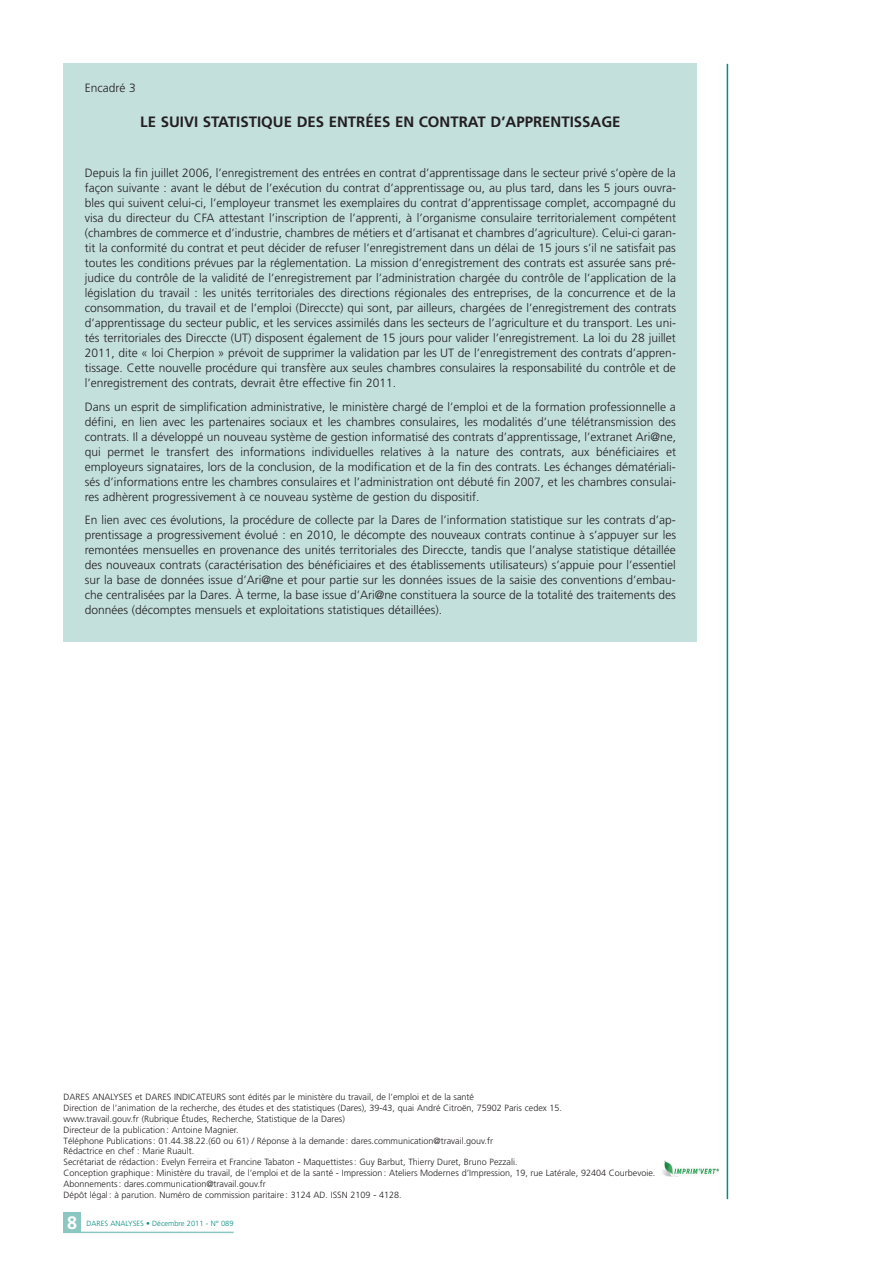
<style>
.page{position:relative;width:893px;height:1263px;background:#fff}
.page>*{position:absolute;margin:0;border:0;box-sizing:border-box;transform-origin:0 0}
.t1{font:700 18px "Frutiger";color:#fff}
.t2{font:700 15px "Frutiger";color:#231f20}
.t3{font:300 12px/15px "Frutiger";color:#231f20;text-align:justify}
.t4{font:300 9px/10.8px "Frutiger";color:#231f20}
.t5{font:300 7.5px "Frutiger";color:#008e7f}
</style>
<div class="page">
<hr style="left:64px;top:1232px;width:170px;height:1px;background:#8cc7c2">
<div style="left:64px;top:1213px;width:17px;height:20px;background:#8cc7c2"></div>
<img style="left:662px;top:1160px;width:57px;height:16px">
<hr style="left:727px;top:64px;width:1px;height:1135px;background:#008e7f">
<div style="left:64px;top:64px;width:633px;height:578px;background:#c3e0dd"></div>
<p class="t3" style="left:85px;top:81px;width:52px">Encadré 3</p>
<p class="t2" style="left:140px;top:116px;width:482px">LE SUIVI STATISTIQUE DES ENTRÉES EN CONTRAT D’APPRENTISSAGE</p>
<p class="t3" style="left:85px;top:166px;width:593px">Depuis la fin juillet 2006, l’enregistrement des entrées en contrat d’apprentissage dans le secteur privé s’opère de la façon suivante : avant le début de l’exécution du contrat d’apprentissage ou, au plus tard, dans les 5 jours ouvra&shy;bles qui suivent celui-ci, l’employeur transmet les exemplaires du contrat d’apprentissage complet, accompagné du visa du directeur du CFA attestant l’inscription de l’apprenti, à l’organisme consulaire territorialement compétent (chambres de commerce et d’industrie, chambres de métiers et d’artisanat et chambres d’agriculture). Celui-ci garan&shy;tit la conformité du contrat et peut décider de refuser l’enregistrement dans un délai de 15 jours s’il ne satisfait pas toutes les conditions prévues par la réglementation. La mission d’enregistrement des contrats est assurée sans pré&shy;judice du contrôle de la validité de l’enregistrement par l’administration chargée du contrôle de l’application de la législation du travail : les unités territoriales des directions régionales des entreprises, de la concurrence et de la consommation, du travail et de l’emploi (Direccte) qui sont, par ailleurs, chargées de l’enregistrement des contrats d’apprentissage du secteur public, et les services assimilés dans les secteurs de l’agriculture et du transport. Les uni&shy;tés territoriales des Direccte (UT) disposent également de 15 jours pour valider l’enregistrement. La loi du 28 juillet 2011, dite « loi Cherpion » prévoit de supprimer la validation par les UT de l’enregistrement des contrats d’appren&shy;tissage. Cette nouvelle procédure qui transfère aux seules chambres consulaires la responsabilité du contrôle et de l’enregistrement des contrats, devrait être effective fin 2011.</p>
<p class="t3" style="left:85px;top:400px;width:593px">Dans un esprit de simplification administrative, le ministère chargé de l’emploi et de la formation professionnelle a défini, en lien avec les partenaires sociaux et les chambres consulaires, les modalités d’une télétransmission des contrats. Il a développé un nouveau système de gestion informatisé des contrats d’apprentissage, l’extranet Ari@ne, qui permet le transfert des informations individuelles relatives à la nature des contrats, aux bénéficiaires et employeurs signataires, lors de la conclusion, de la modification et de la fin des contrats. Les échanges dématériali&shy;sés d’informations entre les chambres consulaires et l’administration ont débuté fin 2007, et les chambres consulai&shy;res adhèrent progressivement à ce nouveau système de gestion du dispositif.</p>
<p class="t3" style="left:85px;top:513px;width:593px">En lien avec ces évolutions, la procédure de collecte par la Dares de l’information statistique sur les contrats d’ap&shy;prentissage a progressivement évolué : en 2010, le décompte des nouveaux contrats continue à s’appuyer sur les remontées mensuelles en provenance des unités territoriales des Direccte, tandis que l’analyse statistique détaillée des nouveaux contrats (caractérisation des bénéficiaires et des établissements utilisateurs) s’appuie pour l’essentiel sur la base de données issue d’Ari@ne et pour partie sur les données issues de la saisie des conventions d’embau&shy;che centralisées par la Dares. À terme, la base issue d’Ari@ne constituera la source de la totalité des traitements des données (décomptes mensuels et exploitations statistiques détaillées).</p>
<p class="t4" style="left:64px;top:1093px;width:593px">DARES ANALYSES et DARES INDICATEURS sont édités par le ministère du travail, de l’emploi et de la santé<br>Direction de l’animation de la recherche, des études et des statistiques (Dares), 39-43, quai André Citroën, 75902 Paris cedex 15.<br>www.travail.gouv.fr (Rubrique Études, Recherche, Statistique de la Dares)<br>Directeur de la publication : Antoine Magnier.<br>Téléphone Publications : 01.44.38.22.(60 ou 61) / Réponse à la demande : dares.communication@travail.gouv.fr<br>Rédactrice en chef : Marie Ruault.<br>Secrétariat de rédaction : Evelyn Ferreira et Francine Tabaton - Maquettistes : Guy Barbut, Thierry Duret, Bruno Pezzali.<br>Conception graphique : Ministère du travail, de l’emploi et de la santé - Impression : Ateliers Modernes d’Impression, 19, rue Latérale, 92404 Courbevoie.<br>Abonnements : dares.communication@travail.gouv.fr<br>Dépôt légal : à parution. Numéro de commission paritaire : 3124 AD. ISSN 2109 - 4128.</p>
<h1 class="t1" style="left:67px;top:1216px;width:12px">8</h1>
<p class="t5" style="left:87px;top:1221px;width:148px">DARES ANALYSES • Décembre 2011 - N° 089</p>
</div>
